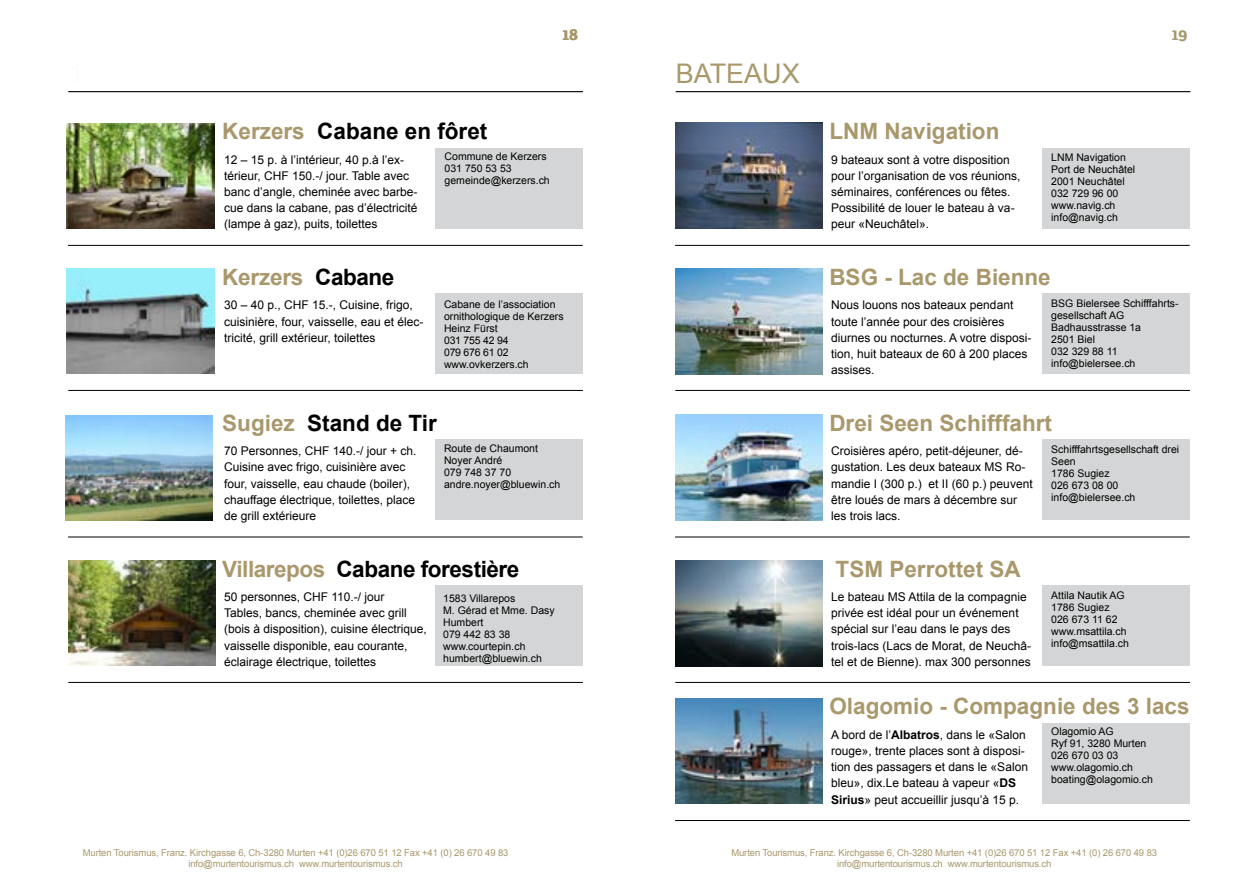
<style>
.page{position:relative;width:1259px;height:893px;background:#fff}
.page>*{position:absolute;margin:0;border:0;box-sizing:border-box;transform-origin:0 0}
.t1{font:27px "Arial";color:#a9986c}
.t2{font:700 22.5px "Arial";color:#a9986c}
.t3{font:700 22.5px "Arial";color:#000}
.t4{font:700 22.5px "Arial";letter-spacing:-.02em;color:#000}
.t5{font:700 16.5px "Adelle Basic";color:#a9986c}
.t6{font:12px/16.2px "Arial";color:#000}
.t7{font:10.5px/12px "Arial";color:#000}
.t8{font:9.45px/10.4px "Arial";letter-spacing:-.01em;color:#a9986c;text-align:center}
.s1{color:#a9986c}
.s2{color:#000}
.s3{font-weight:700}
</style>
<div class="page">
<div style="left:436px;top:294px;width:147px;height:80px;background:#d4d5d6"></div>
<div style="left:436px;top:148px;width:147px;height:81px;background:#d4d5d6"></div>
<div style="left:436px;top:439px;width:147px;height:81px;background:#d4d5d6"></div>
<div style="left:436px;top:585px;width:147px;height:81px;background:#d4d5d6"></div>
<div style="left:1042px;top:294px;width:147px;height:80px;background:#d4d5d6"></div>
<div style="left:1042px;top:148px;width:147px;height:81px;background:#d4d5d6"></div>
<div style="left:1042px;top:439px;width:147px;height:81px;background:#d4d5d6"></div>
<div style="left:1042px;top:585px;width:147px;height:81px;background:#d4d5d6"></div>
<div style="left:1042px;top:723px;width:147px;height:81px;background:#d4d5d6"></div>
<img style="left:68px;top:561px;width:147px;height:105px">
<img style="left:66px;top:415px;width:147px;height:105px">
<img style="left:67px;top:124px;width:147px;height:105px">
<img style="left:67px;top:269px;width:147px;height:105px">
<img style="left:675px;top:269px;width:147px;height:105px">
<img style="left:675px;top:123px;width:147px;height:106px">
<img style="left:675px;top:415px;width:147px;height:105px">
<img style="left:675px;top:561px;width:147px;height:105px">
<img style="left:675px;top:698px;width:147px;height:106px">
<hr style="left:68px;top:91px;width:515px;height:1px;background:#000">
<hr style="left:675px;top:91px;width:515px;height:1px;background:#000">
<hr style="left:68px;top:245px;width:515px;height:1px;background:#000">
<hr style="left:68px;top:390px;width:515px;height:1px;background:#000">
<hr style="left:68px;top:537px;width:515px;height:1px;background:#000">
<hr style="left:68px;top:682px;width:515px;height:1px;background:#000">
<hr style="left:675px;top:245px;width:514px;height:1px;background:#000">
<hr style="left:675px;top:390px;width:515px;height:1px;background:#000">
<hr style="left:675px;top:537px;width:514px;height:1px;background:#000">
<hr style="left:675px;top:682px;width:515px;height:1px;background:#000">
<hr style="left:675px;top:820px;width:514px;height:1px;background:#000">
<h3 class="t5" style="left:562px;top:24px;width:17px">18</h3>
<h2 class="t3" style="left:222px;top:116px;width:267px"><span class="s1">Kerzers</span> Cabane en fôret</h2>
<p class="t6" style="left:224px;top:151px;width:195px">12 – 15 p. à l’intérieur, 40 p.à l’ex&shy;térieur, CHF 150.-/ jour. Table avec banc d’angle, cheminée avec barbe&shy;cue dans la cabane, pas d’électricité (lampe à gaz), puits, toilettes</p>
<h2 class="t2" style="left:222px;top:262px;width:174px">Kerzers <span class="s2">Cabane</span></h2>
<p class="t7" style="left:444px;top:150px;width:107px">Commune de Kerzers<br>031 750 53 53 gemeinde@kerzers.ch</p>
<p class="t6" style="left:224px;top:297px;width:201px">30 – 40 p., CHF 15.-, Cuisine, frigo, cuisinière, four, vaisselle, eau et élec&shy;tricité, grill extérieur, toilettes</p>
<p class="t7" style="left:444px;top:298px;width:121px">Cabane de l’association ornithologique de Kerzers<br>Heinz Fürst<br>031 755 42 94<br>079 676 61 02 www.ovkerzers.ch</p>
<h2 class="t3" style="left:222px;top:408px;width:216px"><span class="s1">Sugiez</span> Stand de Tir</h2>
<p class="t6" style="left:224px;top:443px;width:194px">70 Personnes, CHF 140.-/ jour + ch.<br>Cuisine avec frigo, cuisinière avec four, vaisselle, eau chaude (boiler), chauffage électrique, toilettes, place de grill extérieure</p>
<p class="t7" style="left:444px;top:442px;width:118px">Route de Chaumont<br>Noyer André<br>079 748 37 70 andre.noyer@bluewin.ch</p>
<h2 class="t4" style="left:222px;top:554px;width:299px"><span class="s1">Villarepos</span> Cabane forestière</h2>
<p class="t6" style="left:224px;top:589px;width:204px">50 personnes, CHF 110.-/ jour<br>Tables, bancs, cheminée avec grill (bois à disposition), cuisine électrique, vaisselle disponible, eau courante, éclairage électrique, toilettes</p>
<p class="t7" style="left:443px;top:592px;width:113px">1583 Villarepos<br>M. Gérad et Mme. Dasy<br>Humbert<br>079 442 83 38 www.courtepin.ch humbert@bluewin.ch</p>
<h1 class="t1" style="left:675px;top:55px;width:126px">BATEAUX</h1>
<h2 class="t2" style="left:829px;top:116px;width:172px">LNM Navigation</h2>
<p class="t6" style="left:831px;top:151px;width:191px">9 bateaux sont à votre disposition pour l’organisation de vos réunions, séminaires, conférences ou fêtes.<br>Possibilité de louer le bateau à va&shy;peur «Neuchâtel».</p>
<p class="t7" style="left:1051px;top:151px;width:86px">LNM Navigation<br>Port de Neuchâtel<br>2001 Neuchâtel<br>032 729 96 00 www.navig.ch info@navig.ch</p>
<h2 class="t2" style="left:829px;top:262px;width:223px">BSG - Lac de Bienne</h2>
<h3 class="t5" style="left:1171px;top:24px;width:17px">19</h3>
<p class="t6" style="left:831px;top:297px;width:202px">Nous louons nos bateaux pendant toute l’année pour des croisières diurnes ou nocturnes. A votre disposi&shy;tion, huit bateaux de 60 à 200 places assises.</p>
<p class="t7" style="left:1051px;top:297px;width:129px">BSG Bielersee Schifffahrts&shy;gesellschaft AG<br>Badhausstrasse 1a<br>2501 Biel<br>032 329 88 11 info@bielersee.ch</p>
<h2 class="t2" style="left:829px;top:408px;width:224px">Drei Seen Schifffahrt</h2>
<p class="t6" style="left:831px;top:443px;width:203px">Croisières apéro, petit-déjeuner, dé&shy;gustation. Les deux bateaux MS Ro&shy;mandie I (300 p.) et II (60 p.) peuvent être loués de mars à décembre sur les trois lacs.</p>
<h2 class="t2" style="left:835px;top:554px;width:187px">TSM Perrottet SA</h2>
<p class="t6" style="left:831px;top:589px;width:202px">Le bateau MS Attila de la compagnie privée est idéal pour un événement spécial sur l’eau dans le pays des trois-lacs (Lacs de Morat, de Neuchâ&shy;tel et de Bienne). max 300 personnes</p>
<p class="t7" style="left:1051px;top:443px;width:130px">Schifffahrtsgesellschaft drei<br>Seen<br>1786 Sugiez<br>026 673 08 00 info@bielersee.ch</p>
<p class="t7" style="left:1051px;top:589px;width:79px">Attila Nautik AG<br>1786 Sugiez<br>026 673 11 62 www.msattila.ch info@msattila.ch</p>
<h2 class="t2" style="left:829px;top:691px;width:362px">Olagomio - Compagnie des 3 lacs</h2>
<p class="t6" style="left:831px;top:726px;width:198px">A bord de l’<span class="s3">Albatros</span>, dans le «Salon rouge», trente places sont à disposi&shy;tion des passagers et dans le «Salon bleu», dix.Le bateau à vapeur «<span class="s3">DS Sirius</span>» peut accueillir jusqu’à 15 p.</p>
<p class="t7" style="left:1051px;top:725px;width:103px">Olagomio AG<br>Ryf 91, 3280 Murten<br>026 670 03 03 www.olagomio.ch boating@olagomio.ch</p>
<p class="t8" style="left:83px;top:848px;width:427px">Murten Tourismus, Franz. Kirchgasse 6, Ch-3280 Murten +41 (0)26 670 51 12 Fax +41 (0) 26 670 49 83 info@murtentourismus.ch www.murtentourismus.ch</p>
<p class="t8" style="left:731px;top:848px;width:427px">Murten Tourismus, Franz. Kirchgasse 6, Ch-3280 Murten +41 (0)26 670 51 12 Fax +41 (0) 26 670 49 83 info@murtentourismus.ch www.murtentourismus.ch</p>
</div>
